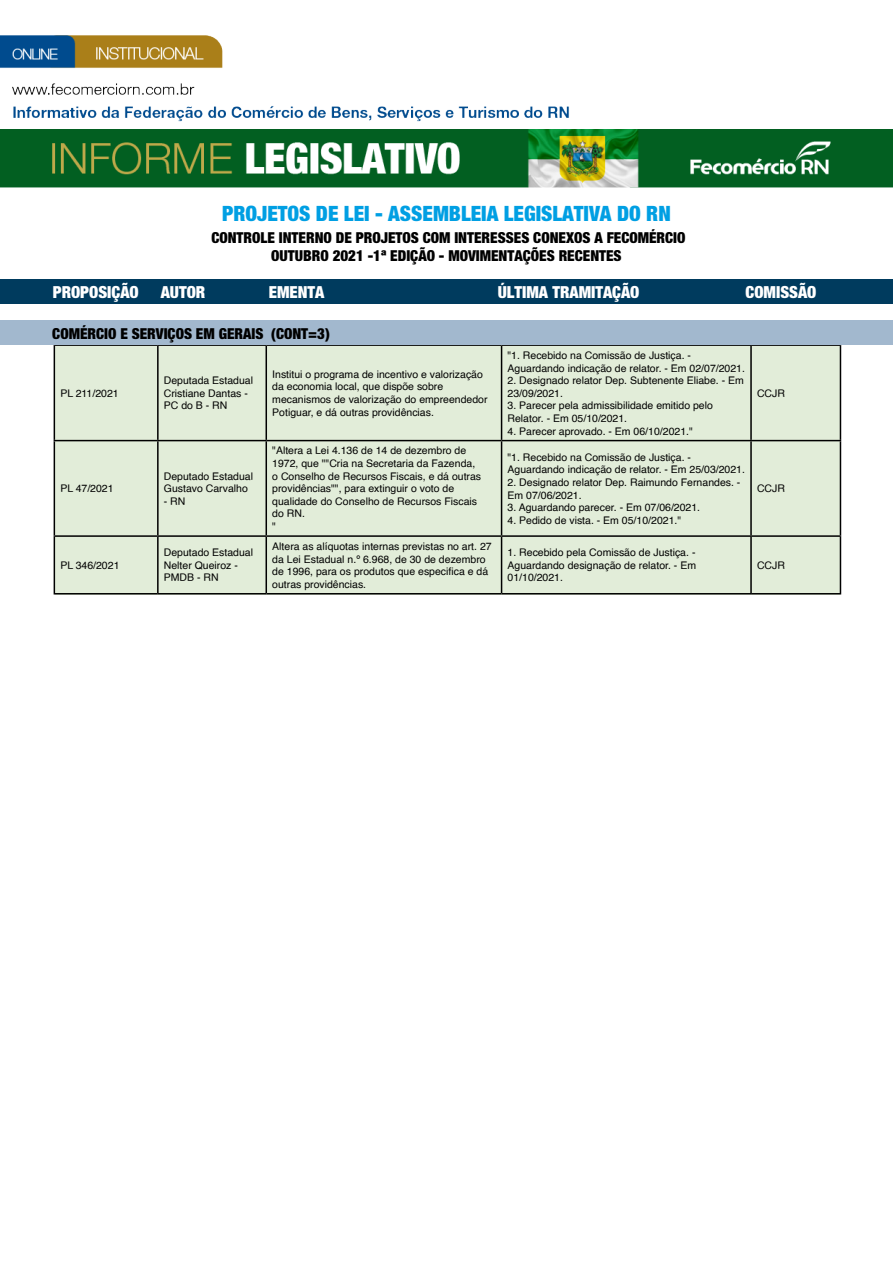
<style>
.page{position:relative;width:893px;height:1263px;background:#fff}
.page>*{position:absolute;margin:0;border:0;box-sizing:border-box;transform-origin:0 0}
.t1{font:900 condensed 21px "Helvetica Neue";color:#009fe3}
.t2{font:900 condensed 16.5px "Helvetica Neue";color:#fff}
.t3{font:900 condensed 15px/18px "Helvetica Neue";color:#000;text-align:center}
.t4{font:10.5px/12.6px "Helvetica";color:#000}
</style>
<div class="page">
<div style="left:55px;top:344px;width:785px;height:250px;background:#e2edd9"></div>
<div style="left:1px;top:280px;width:892px;height:24px;background:#003b5e"></div>
<hr style="left:54px;top:344px;width:104px;height:2px;background:#000">
<hr style="left:54px;top:346px;width:1px;height:94px;background:#000">
<hr style="left:158px;top:344px;width:108px;height:2px;background:#000">
<hr style="left:157px;top:346px;width:2px;height:94px;background:#000">
<hr style="left:266px;top:344px;width:236px;height:2px;background:#000">
<hr style="left:266px;top:346px;width:1px;height:94px;background:#000">
<hr style="left:502px;top:344px;width:249px;height:2px;background:#000">
<hr style="left:501px;top:346px;width:1px;height:94px;background:#000">
<hr style="left:751px;top:344px;width:90px;height:2px;background:#000">
<hr style="left:750px;top:346px;width:2px;height:94px;background:#000">
<hr style="left:840px;top:346px;width:1px;height:94px;background:#000">
<hr style="left:54px;top:440px;width:104px;height:1px;background:#000">
<hr style="left:54px;top:441px;width:1px;height:94px;background:#000">
<hr style="left:158px;top:440px;width:108px;height:1px;background:#000">
<hr style="left:157px;top:441px;width:2px;height:94px;background:#000">
<hr style="left:266px;top:440px;width:236px;height:1px;background:#000">
<hr style="left:266px;top:441px;width:1px;height:94px;background:#000">
<hr style="left:502px;top:440px;width:249px;height:1px;background:#000">
<hr style="left:501px;top:441px;width:1px;height:94px;background:#000">
<hr style="left:751px;top:440px;width:90px;height:1px;background:#000">
<hr style="left:750px;top:441px;width:2px;height:94px;background:#000">
<hr style="left:840px;top:441px;width:1px;height:94px;background:#000">
<hr style="left:54px;top:535px;width:104px;height:2px;background:#000">
<hr style="left:54px;top:537px;width:1px;height:56px;background:#000">
<hr style="left:158px;top:535px;width:108px;height:2px;background:#000">
<hr style="left:157px;top:537px;width:2px;height:56px;background:#000">
<hr style="left:266px;top:535px;width:236px;height:2px;background:#000">
<hr style="left:266px;top:537px;width:1px;height:56px;background:#000">
<hr style="left:502px;top:535px;width:249px;height:2px;background:#000">
<hr style="left:501px;top:537px;width:1px;height:56px;background:#000">
<hr style="left:751px;top:535px;width:90px;height:2px;background:#000">
<hr style="left:750px;top:537px;width:2px;height:56px;background:#000">
<hr style="left:840px;top:537px;width:1px;height:56px;background:#000">
<hr style="left:54px;top:593px;width:104px;height:1px;background:#000">
<hr style="left:158px;top:593px;width:108px;height:1px;background:#000">
<hr style="left:266px;top:593px;width:236px;height:1px;background:#000">
<hr style="left:502px;top:593px;width:249px;height:1px;background:#000">
<hr style="left:751px;top:593px;width:90px;height:1px;background:#000">
<div style="left:0;top:320px;width:893px;height:24px;background:#a2b8ce"></div>
<img style="left:0;top:35px;width:569px;height:87px">
<img style="left:0;top:129px;width:893px;height:59px">
<h1 class="t1" style="left:222px;top:200px;width:450px">PROJETOS DE LEI - ASSEMBLEIA LEGISLATIVA DO RN</h1>
<h3 class="t3" style="left:211px;top:229px;width:476px">CONTROLE INTERNO DE PROJETOS COM INTERESSES CONEXOS A FECOMÉRCIO<br>OUTUBRO 2021 -1ª EDIÇÃO - MOVIMENTAÇÕES RECENTES</h3>
<h2 class="t2" style="left:53px;top:281px;width:87px">PROPOSIÇÃO</h2>
<h2 class="t2" style="left:161px;top:281px;width:46px">AUTOR</h2>
<h2 class="t2" style="left:269px;top:281px;width:57px">EMENTA</h2>
<h2 class="t2" style="left:498px;top:281px;width:143px">ÚLTIMA TRAMITAÇÃO</h2>
<h2 class="t2" style="left:745px;top:281px;width:72px">COMISSÃO</h2>
<h3 class="t3" style="left:52px;top:325px;width:279px">COMÉRCIO E SERVIÇOS EM GERAIS (CONT=3)</h3>
<p class="t4" style="left:60px;top:387px;width:60px">PL 211/2021</p>
<p class="t4" style="left:164px;top:374px;width:91px">Deputada Estadual<br>Cristiane Dantas -<br>PC do B - RN</p>
<p class="t4" style="left:272px;top:368px;width:217px">Institui o programa de incentivo e valorização da economia local, que dispõe sobre mecanismos de valorização do empreendedor Potiguar, e dá outras providências.</p>
<p class="t4" style="left:508px;top:349px;width:239px">"1. Recebido na Comissão de Justiça. -<br>Aguardando indicação de relator. - Em 02/07/2021.</p>
<p class="t4" style="left:508px;top:374px;width:238px">2. Designado relator Dep. Subtenente Eliabe. - Em<br>23/09/2021.</p>
<p class="t4" style="left:508px;top:400px;width:207px">3. Parecer pela admissibilidade emitido pelo<br>Relator. - Em 05/10/2021.</p>
<p class="t4" style="left:508px;top:425px;width:187px">4. Parecer aprovado. - Em 06/10/2021."</p>
<p class="t4" style="left:60px;top:483px;width:55px">PL 47/2021</p>
<p class="t4" style="left:60px;top:559px;width:61px">PL 346/2021</p>
<p class="t4" style="left:164px;top:470px;width:91px">Deputado Estadual<br>Gustavo Carvalho</p>
<p class="t4" style="left:164px;top:495px;width:23px">- RN</p>
<p class="t4" style="left:272px;top:445px;width:210px">"Altera a Lei 4.136 de 14 de dezembro de<br>1972, que ""Cria na Secretaria da Fazenda, o Conselho de Recursos Fiscais, e dá outras providências"", para extinguir o voto de qualidade do Conselho de Recursos Fiscais do RN.<br>"</p>
<p class="t4" style="left:508px;top:451px;width:239px">"1. Recebido na Comissão de Justiça. -<br>Aguardando indicação de relator. - Em 25/03/2021.</p>
<p class="t4" style="left:508px;top:476px;width:234px">2. Designado relator Dep. Raimundo Fernandes. -<br>Em 07/06/2021.</p>
<p class="t4" style="left:508px;top:501px;width:194px">3. Aguardando parecer. - Em 07/06/2021.</p>
<p class="t4" style="left:508px;top:514px;width:175px">4. Pedido de vista. - Em 05/10/2021."</p>
<p class="t4" style="left:164px;top:547px;width:91px">Deputado Estadual<br>Nelter Queiroz -<br>PMDB - RN</p>
<p class="t4" style="left:272px;top:540px;width:221px">Altera as alíquotas internas previstas no art. 27 da Lei Estadual n.º 6.968, de 30 de dezembro de 1996, para os produtos que especifica e dá outras providências.</p>
<p class="t4" style="left:508px;top:547px;width:190px;text-align:justify">1. Recebido pela Comissão de Justiça. - Aguardando designação de relator. - Em 01/10/2021.</p>
<p class="t4" style="left:757px;top:387px;width:29px">CCJR</p>
<p class="t4" style="left:757px;top:483px;width:29px">CCJR</p>
<p class="t4" style="left:757px;top:559px;width:29px">CCJR</p>
</div>
